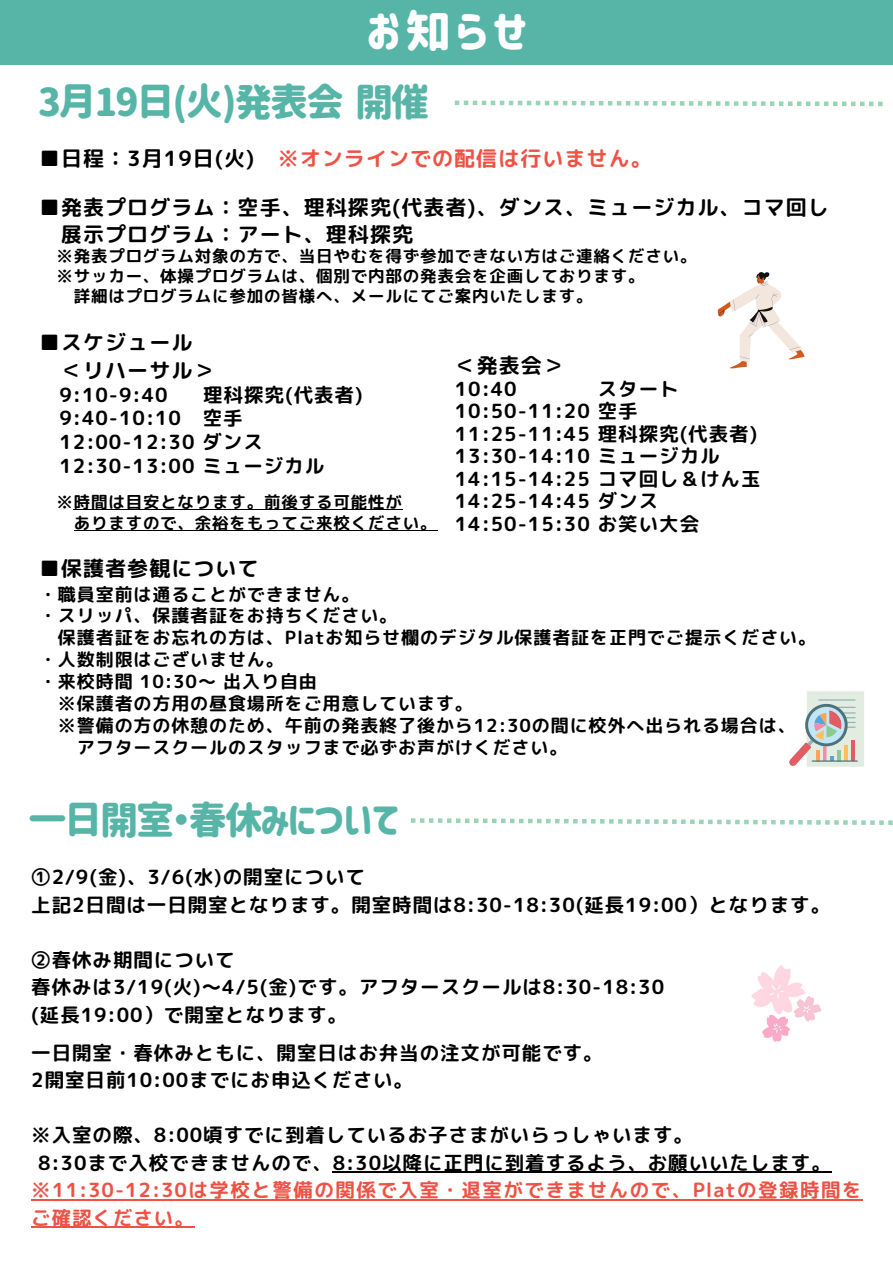
<style>
.page{position:relative;width:893px;height:1264px;background:#fff}
.page>*{position:absolute;margin:0;border:0;box-sizing:border-box;transform-origin:0 0}
.t1{font:45.45px "Corporate Logo Rounded";color:#fff}
.t2{font:38.1px "Corporate Logo Rounded";letter-spacing:-.06em;color:#57b5a8}
.t3{font:21px/26.2px "rounded mplus 1 p bold";letter-spacing:.05em;color:#000}
.t4{font:21px "rounded mplus 1 p bold";letter-spacing:.05em;color:#ee5245}
.t5{font:19.5px/22.5px "rounded mplus 1 p bold";letter-spacing:.05em;color:#000}
.t6{font:19.5px "rounded mplus 1 p bold";letter-spacing:.075em;color:#ee5245}
.t7{font:19.5px "rounded mplus 1 p bold";letter-spacing:.05em;color:#ee5245}
.t8{font:18px "rounded mplus 1 p bold";letter-spacing:.05em;color:#000}
.t9{font:16.5px "rounded mplus 1 p bold";letter-spacing:.05em;color:#000}
.s1{color:#000}
.s2{color:#fff}
</style>
<div class="page">
<div style="left:0;top:0;width:892px;height:64px;background:#57b5a8"></div>
<hr style="left:333px;top:1171px;width:498px;height:1px;background:#000">
<hr style="left:31px;top:1198px;width:831px;height:2px;background:#ee5245">
<hr style="left:31px;top:1226px;width:164px;height:1px;background:#ee5245">
<svg style="left:411px;top:818px;width:481px;height:7px"></svg>
<svg style="left:454px;top:101px;width:428px;height:5px"></svg>
<svg style="left:751px;top:965px;width:71px;height:77px"></svg>
<hr style="left:74px;top:508px;width:329px;height:1px;background:#000">
<hr style="left:74px;top:529px;width:363px;height:1px;background:#000">
<svg style="left:717px;top:272px;width:87px;height:96px"></svg>
<svg style="left:789px;top:691px;width:75px;height:75px"></svg>
<h3 class="t1" style="left:365px;top:9px;width:163px">お知らせ</h3>
<h3 class="t2" style="left:38px;top:84px;width:393px">3月19日(火)発表会開催</h3>
<h3 class="t4" style="left:39px;top:144px;width:614px"><span class="s1">■日程：3月19日(火)</span> ※オンラインでの配信は行いません。</h3>
<p class="t3" style="left:61px;top:194px;width:769px;text-indent:-22px">■発表プログラム：空手、理科探究(代表者)、ダンス、ミュージカル、コマ回し展示プログラム：アート、理科探究</p>
<p class="t9" style="left:56px;top:244px;width:641px">※発表プログラム対象の方で、当日やむを得ず参加できない方はご連絡ください。</p>
<p class="t9" style="left:56px;top:264px;width:589px">※サッカー、体操プログラムは、個別で内部の発表会を企画しております。</p>
<p class="t9" style="left:74px;top:284px;width:520px">詳細はプログラムに参加の皆様へ、メールにてご案内いたします。</p>
<p class="t3" style="left:61px;top:328px;width:155px;line-height:28px;text-indent:-22px">■スケジュール＜リハーサル＞</p>
<p class="t5" style="left:59px;top:383px;width:110px">9:10-9:40</p>
<h3 class="t3" style="left:454px;top:352px;width:111px">＜発表会＞</h3>
<h3 class="t5" style="left:454px;top:377px;width:307px">10:40<span class="s2">-10:40</span> スタート<br>10:50-11:20 空手<br>11:25-11:45 理科探究(代表者)<br>13:30-14:10 ミュージカル<br>14:15-14:25 コマ回し＆けん玉<br>14:25-14:45 ダンス<br>14:50-15:30 お笑い大会</h3>
<p class="t5" style="left:59px;top:383px;width:305px;line-height:23.5px;text-indent:144px">理科探究(代表者)<br>9:40-10:10 空手<br>12:00-12:30 ダンス<br>12:30-13:00 ミュージカル</p>
<p class="t9" style="left:56px;top:490px;width:347px">※時間は目安となります。前後する可能性が</p>
<p class="t9" style="left:74px;top:511px;width:364px">ありますので、余裕をもってご来校ください。</p>
<p class="t3" style="left:39px;top:555px;width:221px">■保護者参観について</p>
<p class="t8" style="left:39px;top:581px;width:322px">・職員室前は通ることができません。</p>
<p class="t8" style="left:39px;top:603px;width:360px">・スリッパ、保護者証をお持ちください。</p>
<p class="t8" style="left:58px;top:625px;width:759px">保護者証をお忘れの方は、Platお知らせ欄のデジタル保護者証を正門でご提示ください。</p>
<p class="t8" style="left:39px;top:647px;width:246px">・人数制限はございません。</p>
<p class="t8" style="left:39px;top:668px;width:279px">・来校時間 10:30～出入り自由</p>
<p class="t8" style="left:58px;top:690px;width:416px">※保護者の方用の昼食場所をご用意しています。</p>
<p class="t8" style="left:58px;top:712px;width:739px">※警備の方の休憩のため、午前の発表終了後から12:30の間に校外へ出られる場合は、</p>
<p class="t8" style="left:77px;top:734px;width:492px">アフタースクールのスタッフまで必ずお声がけください。</p>
<h3 class="t2" style="left:28px;top:801px;width:373px">一日開室・春休みについて</h3>
<h1 class="t5" style="left:31px;top:863px;width:800px;line-height:27.5px">①2/9(金)、3/6(水)の開室について<br>上記2日間は一日開室となります。開室時間は8:30-18:30(延長19:00）となります。</h1>
<h2 class="t5" style="left:31px;top:945px;width:634px;line-height:27.5px">②春休み期間について<br>春休みは3/19(火)～4/5(金)です。アフタースクールは8:30-18:30 (延長19:00）で開室となります。</h2>
<h3 class="t5" style="left:31px;top:1038px;width:573px;line-height:27.5px">一日開室・春休みともに、開室日はお弁当の注文が可能です。<br>2開室日前10:00までにお申込ください。</h3>
<h3 class="t5" style="left:31px;top:1123px;width:663px">※入室の際、8:00頃すでに到着しているお子さまがいらっしゃいます。</h3>
<h3 class="t5" style="left:38px;top:1151px;width:794px">8:30まで入校できませんので、8:30以降に正門に到着するよう、お願いいたします。</h3>
<h3 class="t6" style="left:31px;top:1176px;width:831px">※11:30-12:30は学校と警備の関係で入室・退室ができませんので、Platの登録時間を</h3>
<h3 class="t7" style="left:31px;top:1203px;width:164px">ご確認ください。</h3>
</div>
